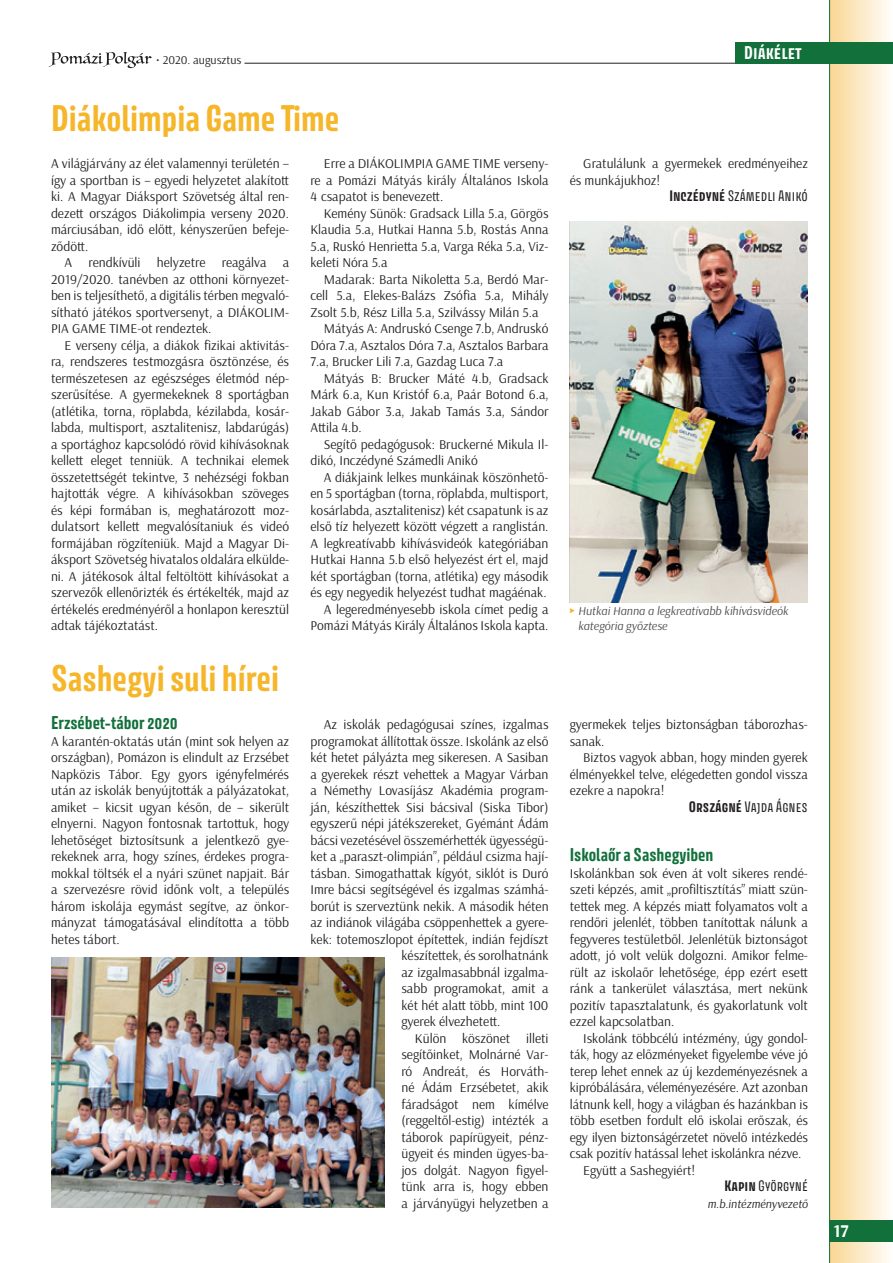
<style>
.page{position:relative;width:893px;height:1263px;background:#fff}
.page>*{position:absolute;margin:0;border:0;box-sizing:border-box;transform-origin:0 0}
.Főcím{font:700 33px "Avory I Latn";color:#f6b62a}
.t1{font:700 18px "Arsenal";color:#fff}
.Alcím{font:700 16.5px "Avory I Latn";color:#12703b}
.t2{font:700 16.5px "Avory I Latn";color:#fff}
.Kenyér{font:13.5px/16.5px "Arsenal";color:#231f20;text-align:justify}
.Kenyér_kiengedve{font:13.5px/16.5px "Arsenal";color:#231f20;text-align:justify}
.Aláírás{font:13.5px "Avory I Latn";color:#231f20}
.képaláírás{font:italic 12px/14.4px "Arsenal";color:#4b4c4d}
.Aláírás_alá{font:italic 12px "Arsenal";color:#231f20}
.t3{font:12px "Arsenal";color:#231f20}
.s1{font-weight:700}
</style>
<div class="page">
<div style="left:830px;top:0;width:63px;height:1263px;background:linear-gradient(to right,#fad794,#fefefc)"></div>
<hr style="left:829px;top:0;width:1px;height:1263px;background:#12703b">
<div style="left:829px;top:1220px;width:64px;height:22px;background:#12703b"></div>
<hr style="left:244px;top:63px;width:493px;height:1px;background:#231f20">
<svg style="left:49px;top:52px;width:103px;height:16px"></svg>
<div style="left:736px;top:42px;width:157px;height:21px;background:#12703b"></div>
<img style="left:570px;top:222px;width:238px;height:381px">
<img style="left:51px;top:957px;width:333px;height:250px">
<p class="t3" style="left:156px;top:52px;width:87px">• 2020. augusztus</p>
<p class="Főcím" style="left:51px;top:97px;width:290px">Diákolimpia Game Time</p>
<p class="Kenyér_kiengedve" style="left:51px;top:155px;width:240px">A világjárvány az élet valamennyi területén – így a sportban is – egyedi helyzetet alakított ki. A Magyar Diáksport Szövetség által ren&shy;dezett országos Diákolimpia verseny 2020. márciusában, idő előtt, kényszerűen befeje&shy;ződött.</p>
<p class="Kenyér" style="left:51px;top:254px;width:240px;text-indent:14px">A rendkívüli helyzetre reagálva a 2019/2020. tanévben az otthoni környezet&shy;ben is teljesíthető, a digitális térben megvaló&shy;sítható játékos sportversenyt, a DIÁKOLIM-PIA GAME TIME-ot rendeztek.</p>
<p class="Kenyér" style="left:51px;top:337px;width:240px;text-indent:14px">E verseny célja, a diákok fizikai aktivitás&shy;ra, rendszeres testmozgásra ösztönzése, és természetesen az egészséges életmód nép&shy;szerűsítése. A gyermekeknek 8 sportágban (atlétika, torna, röplabda, kézilabda, kosár&shy;labda, multisport, asztalitenisz, labdarúgás) a sportághoz kapcsolódó rövid kihívásoknak kellett eleget tenniük. A technikai elemek összetettségét tekintve, 3 nehézségi fokban hajtották végre. A kihívásokban szöveges és képi formában is, meghatározott moz&shy;dulatsort kellett megvalósítaniuk és videó formájában rögzíteniük. Majd a Magyar Di&shy;áksport Szövetség hivatalos oldalára elkülde&shy;ni. A játékosok által feltöltött kihívásokat a szervezők ellenőrizték és értékelték, majd az értékelés eredményéről a honlapon keresztül adtak tájékoztatást.</p>
<p class="Főcím" style="left:51px;top:657px;width:230px">Sashegyi suli hírei</p>
<p class="Alcím" style="left:51px;top:712px;width:128px">Erzsébet-tábor 2020</p>
<p class="Kenyér_kiengedve" style="left:51px;top:733px;width:240px">A karantén-oktatás után (mint sok helyen az országban), Pomázon is elindult az Erzsébet Napközis Tábor. Egy gyors igényfelmérés után az iskolák benyújtották a pályázatokat, amiket – kicsit ugyan későn, de – sikerült elnyerni. Nagyon fontosnak tartottuk, hogy lehetőséget biztosítsunk a jelentkező gye&shy;rekeknek arra, hogy színes, érdekes progra&shy;mokkal töltsék el a nyári szünet napjait. Bár a szervezésre rövid időnk volt, a település három iskolája egymást segítve, az önkor&shy;mányzat támogatásával elindította a több hetes tábort.</p>
<p class="Kenyér" style="left:310px;top:155px;width:240px;text-indent:14px">Erre a DIÁKOLIMPIA GAME TIME verseny&shy;re a Pomázi Mátyás király Általános Iskola 4 csapatot is benevezett.</p>
<p class="Kenyér" style="left:310px;top:205px;width:240px;text-indent:14px">Kemény Sünök: Gradsack Lilla 5.a, Görgös Klaudia 5.a, Hutkai Hanna 5.b, Rostás Anna 5.a, Ruskó Henrietta 5.a, Varga Réka 5.a, Viz&shy;keleti Nóra 5.a</p>
<p class="Kenyér" style="left:310px;top:271px;width:240px;text-indent:14px">Madarak: Barta Nikoletta 5.a, Berdó Mar&shy;cell 5.a, Elekes-Balázs Zsófia 5.a, Mihály Zsolt 5.b, Rész Lilla 5.a, Szilvássy Milán 5.a</p>
<p class="Kenyér" style="left:310px;top:320px;width:240px;text-indent:14px">Mátyás A: Andruskó Csenge 7.b, Andruskó Dóra 7.a, Asztalos Dóra 7.a, Asztalos Barbara 7.a, Brucker Lili 7.a, Gazdag Luca 7.a</p>
<p class="Kenyér" style="left:310px;top:370px;width:240px;text-indent:14px">Mátyás B: Brucker Máté 4.b, Gradsack Márk 6.a, Kun Kristóf 6.a, Paár Botond 6.a, Jakab Gábor 3.a, Jakab Tamás 3.a, Sándor Attila 4.b.</p>
<p class="Kenyér" style="left:310px;top:436px;width:240px;text-indent:14px">Segítő pedagógusok: Bruckerné Mikula Il&shy;dikó, Inczédyné Számedli Anikó</p>
<p class="Kenyér" style="left:310px;top:469px;width:240px;text-indent:14px">A diákjaink lelkes munkáinak köszönhető&shy;en 5 sportágban (torna, röplabda, multisport, kosárlabda, asztalitenisz) két csapatunk is az első tíz helyezett között végzett a ranglistán.<br>A legkreatívabb kihívásvideók kategóriában Hutkai Hanna 5.b első helyezést ért el, majd két sportágban (torna, atlétika) egy második és egy negyedik helyezést tudhat magáénak.</p>
<p class="Kenyér" style="left:310px;top:601px;width:240px;text-align:right">A legeredményesebb iskola címet pedig a<br>Pomázi Mátyás Király Általános Iskola kapta.</p>
<p class="Kenyér" style="left:324px;top:716px;width:226px">Az iskolák pedagógusai színes, izgalmas</p>
<p class="Kenyér" style="left:310px;top:733px;width:240px">programokat állítottak össze. Iskolánk az első</p>
<p class="Kenyér" style="left:310px;top:749px;width:240px">két hetet pályázta meg sikeresen. A Sasiban</p>
<p class="Kenyér" style="left:310px;top:766px;width:240px">a gyerekek részt vehettek a Magyar Várban</p>
<p class="Kenyér" style="left:310px;top:782px;width:240px">a Némethy Lovasíjász Akadémia program-</p>
<p class="Kenyér" style="left:310px;top:799px;width:240px">ján, készíthettek Sisi bácsival (Siska Tibor)</p>
<p class="Kenyér" style="left:310px;top:815px;width:240px">egyszerű népi játékszereket, Gyémánt Ádám</p>
<p class="Kenyér" style="left:310px;top:832px;width:240px">bácsi vezetésével összemérhették ügyességü-</p>
<p class="Kenyér" style="left:310px;top:848px;width:240px">ket a „paraszt-olimpián”, például csizma hají-</p>
<p class="Kenyér" style="left:310px;top:865px;width:240px">tásban. Simogathattak kígyót, siklót is Duró</p>
<p class="Kenyér" style="left:310px;top:881px;width:240px">Imre bácsi segítségével és izgalmas számhá-</p>
<p class="Kenyér" style="left:310px;top:898px;width:240px">borút is szerveztünk nekik. A második héten</p>
<p class="Kenyér" style="left:310px;top:914px;width:240px">az indiánok világába csöppenhettek a gyere-</p>
<p class="Kenyér" style="left:310px;top:931px;width:240px">kek: totemoszlopot építettek, indián fejdíszt</p>
<p class="Kenyér" style="left:401px;top:947px;width:149px">készítettek, és sorolhatnánk</p>
<p class="Kenyér" style="left:401px;top:964px;width:149px">az izgalmasabbnál izgalma-</p>
<p class="Kenyér" style="left:401px;top:980px;width:149px">sabb programokat, amit a</p>
<p class="Kenyér" style="left:401px;top:997px;width:149px">két hét alatt több, mint 100</p>
<p class="Kenyér" style="left:401px;top:1013px;width:101px">gyerek élvezhetett.</p>
<p class="Kenyér" style="left:401px;top:1030px;width:149px;text-indent:14px">Külön köszönet illeti segítőinket, Molnárné Var&shy;ró Andreát, és Horváth&shy;né Ádám Erzsébetet, akik fáradságot nem kímélve (reggeltől-estig) intézték a táborok papírügyeit, pénz&shy;ügyeit és minden ügyes-ba&shy;jos dolgát. Nagyon figyel&shy;tünk arra is, hogy ebben a járványügyi helyzetben a</p>
<p class="t2" style="left:744px;top:42px;width:58px">Diákélet</p>
<p class="Kenyér" style="left:570px;top:155px;width:240px;text-indent:14px">Gratulálunk a gyermekek eredményeihez és munkájukhoz!</p>
<p class="Aláírás" style="left:669px;top:187px;width:140px"><span class="s1">Inczédyné</span> Számedli Anikó</p>
<p class="képaláírás" style="left:578px;top:604px;width:212px">Hutkai Hanna a legkreatívabb kihívásvideók kategória győztese</p>
<p class="Kenyér" style="left:570px;top:716px;width:240px">gyermekek teljes biztonságban táborozhas&shy;sanak.</p>
<p class="Kenyér" style="left:570px;top:749px;width:240px;text-indent:14px">Biztos vagyok abban, hogy minden gyerek élményekkel telve, elégedetten gondol vissza ezekre a napokra!</p>
<p class="Aláírás" style="left:689px;top:798px;width:121px"><span class="s1">Országné</span> Vajda Ágnes</p>
<p class="Alcím" style="left:570px;top:844px;width:145px">Iskolaőr a Sashegyiben</p>
<p class="Kenyér_kiengedve" style="left:570px;top:865px;width:240px">Iskolánkban sok éven át volt sikeres rendé&shy;szeti képzés, amit „profiltisztítás” miatt szün&shy;tettek meg. A képzés miatt folyamatos volt a rendőri jelenlét, többen tanítottak nálunk a fegyveres testületből. Jelenlétük biztonságot adott, jó volt velük dolgozni. Amikor felme&shy;rült az iskolaőr lehetősége, épp ezért esett ránk a tankerület választása, mert nekünk pozitív tapasztalatunk, és gyakorlatunk volt ezzel kapcsolatban.</p>
<p class="Kenyér" style="left:570px;top:1030px;width:240px;text-indent:14px">Iskolánk többcélú intézmény, úgy gondol&shy;ták, hogy az előzményeket figyelembe véve jó terep lehet ennek az új kezdeményezésnek a kipróbálására, véleményezésére. Azt azonban látnunk kell, hogy a világban és hazánkban is több esetben fordult elő iskolai erőszak, és egy ilyen biztonságérzetet növelő intézkedés csak pozitív hatással lehet iskolánkra nézve.</p>
<p class="Kenyér" style="left:583px;top:1162px;width:113px">Együtt a Sashegyiért!</p>
<p class="Aláírás" style="left:724px;top:1177px;width:85px"><span class="s1">Kapin</span> Györgyné</p>
<p class="Aláírás_alá" style="left:707px;top:1196px;width:102px">m.b.intézményvezető</p>
<p class="t1" style="left:833px;top:1220px;width:17px">17</p>
</div>
